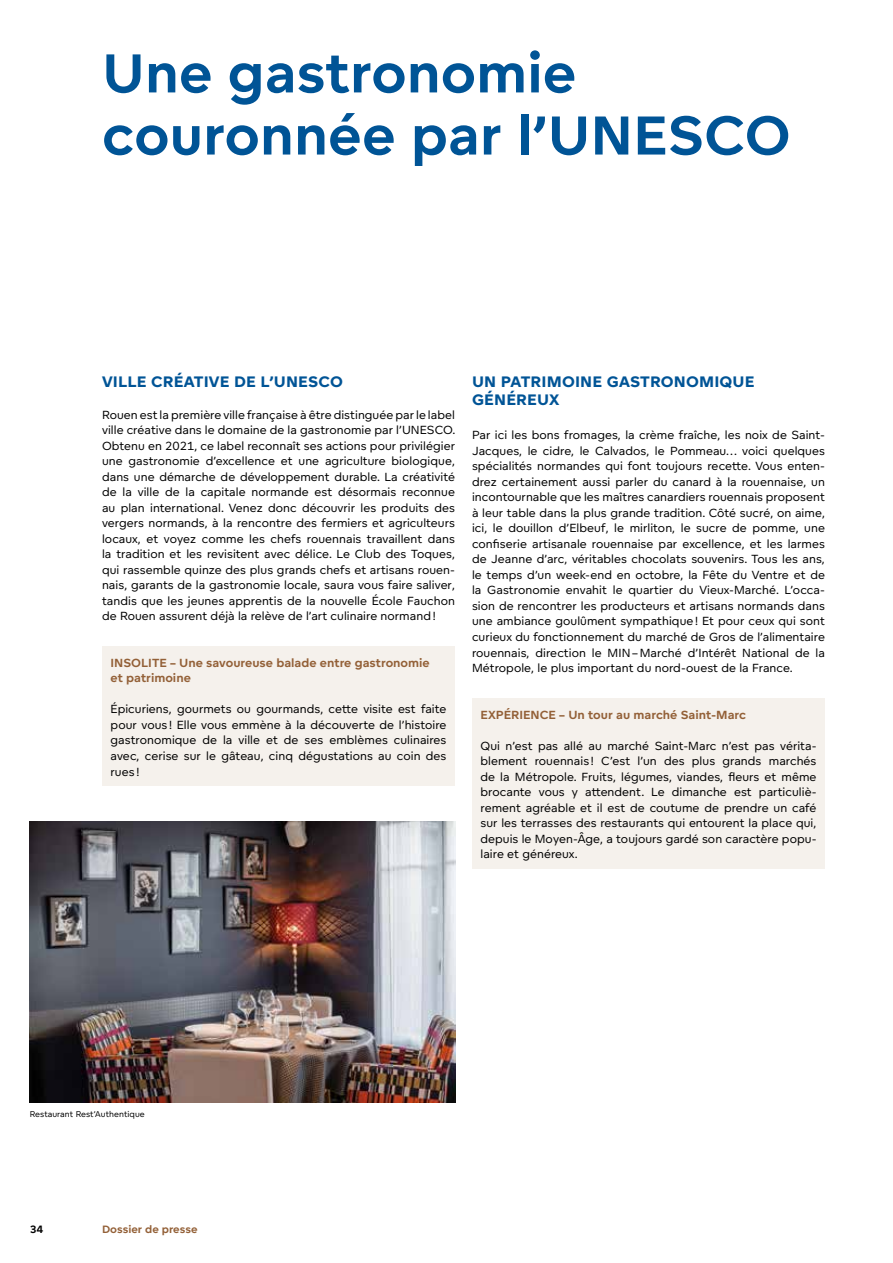
<style>
.page{position:relative;width:893px;height:1263px;background:#fff}
.page>*{position:absolute;margin:0;border:0;box-sizing:border-box;transform-origin:0 0}
.t1{font:700 54px/62.1px "Foundry Unie";color:#005496}
.t2{font:800 15px/17.2px "Foundry Unie";letter-spacing:.01em;color:#005496}
.t3{font:11.7px/15.5px "Foundry Unie";letter-spacing:.005em;color:#000;text-align:justify}
.t4{font:700 11.7px/15.5px "Foundry Unie";color:#936037}
.t5{font:700 10.5px "Foundry Unie";color:#936037}
.t6{font:700 10.5px "Foundry Unie";color:#000}
.t7{font:8.25px "Foundry Unie";letter-spacing:.005em;color:#000}
</style>
<div class="page">
<div style="left:102px;top:646px;width:353px;height:140px;background:#f5f1ec"></div>
<div style="left:472px;top:698px;width:353px;height:171px;background:#f5f1ec"></div>
<img style="left:30px;top:821px;width:425px;height:281px">
<h1 class="t1" style="left:102px;top:40px;width:690px">Une gastronomie couronnée par l’UNESCO</h1>
<p class="t2" style="left:102px;top:373px;width:242px">VILLE CRÉATIVE DE L’UNESCO</p>
<p class="t3" style="left:102px;top:406px;width:355px">Rouen est la première ville française à être distinguée par le label ville créative dans le domaine de la gastronomie par l’UNESCO.<br>Obtenu en 2021, ce label reconnaît ses actions pour privilégier une gastronomie d’excellence et une agriculture biologique, dans une démarche de développement durable. La créativité de la ville de la capitale normande est désormais reconnue au plan international. Venez donc découvrir les produits des vergers normands, à la rencontre des fermiers et agriculteurs locaux, et voyez comme les chefs rouennais travaillent dans la tradition et les revisitent avec délice. Le Club des Toques, qui rassemble quinze des plus grands chefs et artisans rouen&shy;nais, garants de la gastronomie locale, saura vous faire saliver, tandis que les jeunes apprentis de la nouvelle École Fauchon de Rouen assurent déjà la relève de l’art culinaire normand !</p>
<p class="t4" style="left:111px;top:655px;width:321px">INSOLITE – Une savoureuse balade entre gastronomie et patrimoine</p>
<p class="t3" style="left:111px;top:701px;width:337px">Épicuriens, gourmets ou gourmands, cette visite est faite pour vous ! Elle vous emmène à la découverte de l’histoire gastronomique de la ville et de ses emblèmes culinaires avec, cerise sur le gâteau, cinq dégustations au coin des rues !</p>
<p class="t2" style="left:472px;top:373px;width:284px">UN PATRIMOINE GASTRONOMIQUE<br>GÉNÉREUX</p>
<p class="t3" style="left:472px;top:427px;width:354px">Par ici les bons fromages, la crème fraîche, les noix de Saint-Jacques, le cidre, le Calvados, le Pommeau… voici quelques spécialités normandes qui font toujours recette. Vous enten&shy;drez certainement aussi parler du canard à la rouennaise, un incontournable que les maîtres canardiers rouennais proposent à leur table dans la plus grande tradition. Côté sucré, on aime, ici, le douillon d’Elbeuf, le mirliton, le sucre de pomme, une confiserie artisanale rouennaise par excellence, et les larmes de Jeanne d’arc, véritables chocolats souvenirs. Tous les ans, le temps d’un week-end en octobre, la Fête du Ventre et de la Gastronomie envahit le quartier du Vieux-Marché. L’occa&shy;sion de rencontrer les producteurs et artisans normands dans une ambiance goulûment sympathique ! Et pour ceux qui sont curieux du fonctionnement du marché de Gros de l’alimentaire rouennais, direction le MIN – Marché d’Intérêt National de la Métropole, le plus important du nord-ouest de la France.</p>
<p class="t4" style="left:480px;top:706px;width:267px">EXPÉRIENCE – Un tour au marché Saint-Marc</p>
<p class="t3" style="left:480px;top:738px;width:337px">Qui n’est pas allé au marché Saint-Marc n’est pas vérita&shy;blement rouennais ! C’est l’un des plus grands marchés de la Métropole. Fruits, légumes, viandes, fleurs et même brocante vous y attendent. Le dimanche est particuliè&shy;rement agréable et il est de coutume de prendre un café sur les terrasses des restaurants qui entourent la place qui, depuis le Moyen-Âge, a toujours gardé son caractère popu&shy;laire et généreux.</p>
<p class="t7" style="left:30px;top:1109px;width:116px">Restaurant Rest’Authentique</p>
<p class="t6" style="left:30px;top:1222px;width:15px">34</p>
<p class="t5" style="left:102px;top:1222px;width:97px">Dossier de presse</p>
</div>
